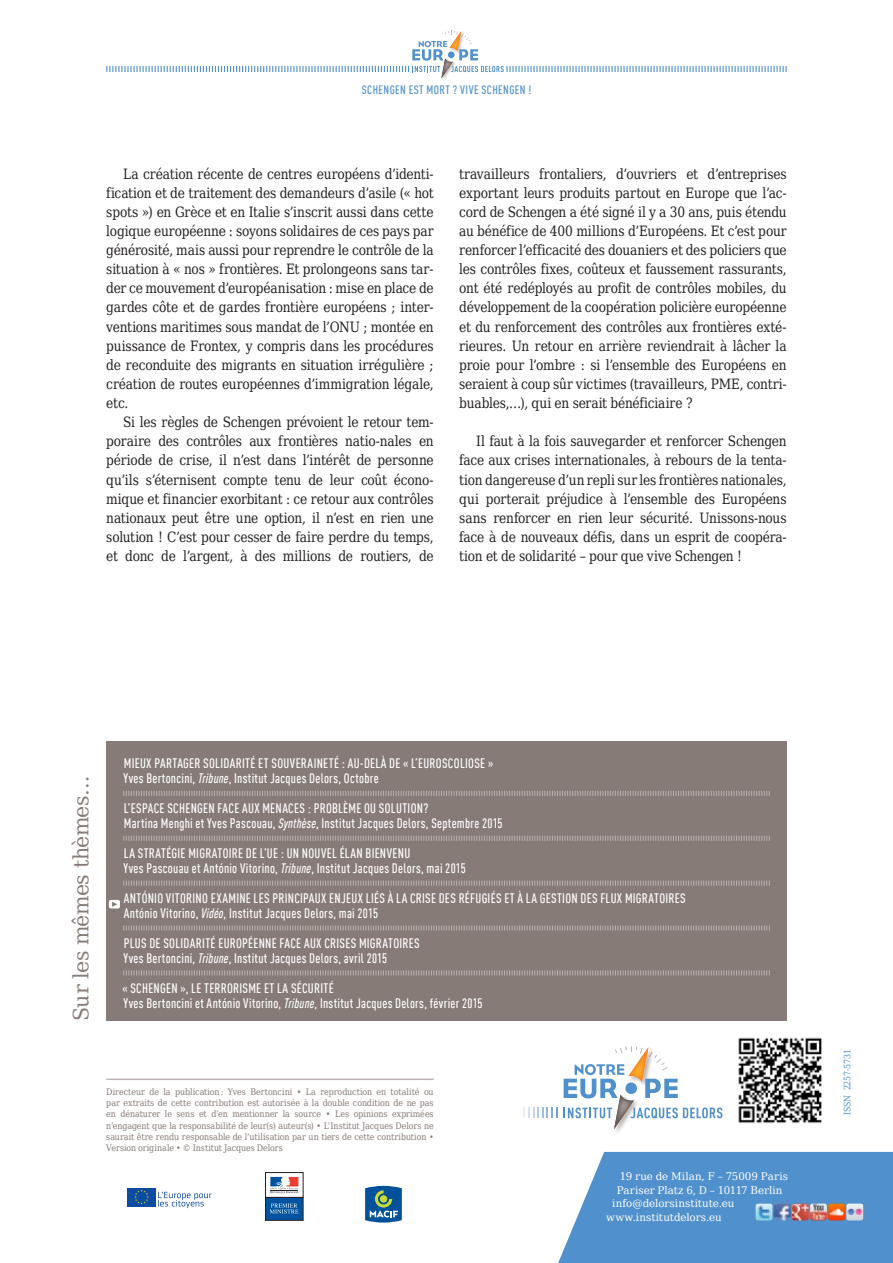
<style>
.page{position:relative;width:893px;height:1263px;background:#fff}
.page>*{position:absolute;margin:0;border:0;box-sizing:border-box;transform-origin:0 0}
.PP_Titre_0{font:21px "DejaVu Serif";letter-spacing:-.04em;color:#867b76}
.FR_TRI_Texte_courant{font:14.25px/19.2px "DejaVu Serif Condensed";letter-spacing:-.01em;color:#231f20;text-align:justify;scale:.95 1}
.SYN_SMT_titre{font:500 condensed 13.5px "DIN Offc Pro";letter-spacing:.02em;color:#fff}
.SYN_SMT_auteur{font:500 condensed 13.5px "DIN Offc Pro";letter-spacing:.025em;color:#fff}
.SYN_SMT_auteur_fin{font:500 condensed 13.5px "DIN Offc Pro";letter-spacing:.025em;color:#fff}
.FR_TRI_titre_courant{font:500 condensed 12px "DIN Offc Pro";color:#5090cc}
.t1{font:10.5px "DejaVu Serif";color:#fff}
.t2{font:9px/11.2px "DejaVu Serif Condensed";letter-spacing:-.005em;color:#867b76;text-align:justify}
.t3{font:9px "DejaVu Serif Condensed";letter-spacing:-.02em;color:#5090cc}
.s1{font-style:italic}
</style>
<div class="page">
<svg style="left:106px;top:31px;width:681px;height:47px"></svg>
<div style="left:106px;top:741px;width:681px;height:279px;background:#867b76"></div>
<svg style="left:123px;top:791px;width:647px;height:5px"></svg>
<svg style="left:123px;top:835px;width:647px;height:6px"></svg>
<svg style="left:123px;top:880px;width:647px;height:6px"></svg>
<svg style="left:123px;top:925px;width:647px;height:6px"></svg>
<svg style="left:123px;top:970px;width:647px;height:6px"></svg>
<svg style="left:109px;top:900px;width:11px;height:8px"></svg>
<svg style="left:558px;top:1152px;width:335px;height:111px;background:#5c98cf"></svg>
<hr style="left:106px;top:1078px;width:328px;height:2px;background:#bcb4b2">
<img style="left:614px;top:1129px;width:7px;height:4px">
<svg style="left:523px;top:1108px;width:35px;height:10px"></svg>
<svg style="left:564px;top:1046px;width:158px;height:83px"></svg>
<img style="left:774px;top:1203px;width:89px;height:17px">
<img style="left:756px;top:1203px;width:16px;height:17px">
<svg style="left:365px;top:1186px;width:37px;height:36px"></svg>
<div style="left:265px;top:1197px;width:38px;height:23px;background:#0153a0"></div>
<div style="left:265px;top:1197px;width:38px;height:23px;border:1px solid #231f20"></div>
<svg style="left:270px;top:1176px;width:29px;height:18px"></svg>
<div style="left:265px;top:1172px;width:38px;height:25px;border:1px solid #231f20"></div>
<svg style="left:270px;top:1177px;width:28px;height:16px"></svg>
<svg style="left:270px;top:1203px;width:29px;height:10px"></svg>
<div style="left:128px;top:1188px;width:28px;height:18px;background:#0d4da1"></div>
<svg style="left:134px;top:1190px;width:15px;height:14px"></svg>
<svg style="left:158px;top:1191px;width:54px;height:17px"></svg>
<img style="left:738px;top:1037px;width:84px;height:87px">
<p class="FR_TRI_titre_courant" style="left:362px;top:81px;width:12px">Schengen</p>
<p class="FR_TRI_titre_courant" style="left:409px;top:81px;width:24px">est mort</p>
<p class="FR_TRI_titre_courant" style="left:452px;top:81px;width:41px">? Vive Schengen</p>
<p class="FR_TRI_titre_courant" style="left:528px;top:81px;width:4px">!</p>
<p class="FR_TRI_Texte_courant" style="left:106px;top:163px;width:346px;text-indent:17px">La création récente de centres européens d’identi&shy;fication et de traitement des demandeurs d’asile (« hot spots ») en Grèce et en Italie s’inscrit aussi dans cette logique européenne : soyons solidaires de ces pays par générosité, mais aussi pour reprendre le contrôle de la situation à « nos » frontières. Et prolongeons sans tar&shy;der ce mouvement d’européanisation : mise en place de gardes côte et de gardes frontière européens ; inter&shy;ventions maritimes sous mandat de l’ONU ; montée en puissance de Frontex, y compris dans les procédures de reconduite des migrants en situation irrégulière ; création de routes européennes d’immigration légale, etc.</p>
<p class="FR_TRI_Texte_courant" style="left:106px;top:411px;width:346px;text-indent:17px">Si les règles de Schengen prévoient le retour tem&shy;poraire des contrôles aux frontières natio-nales en période de crise, il n’est dans l’intérêt de personne qu’ils s’éternisent compte tenu de leur coût écono&shy;mique et financier exorbitant : ce retour aux contrôles nationaux peut être une option, il n’est en rien une solution ! C’est pour cesser de faire perdre du temps, et donc de l’argent, à des millions de routiers, de</p>
<p class="FR_TRI_Texte_courant" style="left:459px;top:163px;width:346px">travailleurs frontaliers, d’ouvriers et d’entreprises exportant leurs produits partout en Europe que l’ac&shy;cord de Schengen a été signé il y a 30 ans, puis étendu au bénéfice de 400 millions d’Européens. Et c’est pour renforcer l’efficacité des douaniers et des policiers que les contrôles fixes, coûteux et faussement rassurants, ont été redéployés au profit de contrôles mobiles, du développement de la coopération policière européenne et du renforcement des contrôles aux frontières exté&shy;rieures. Un retour en arrière reviendrait à lâcher la proie pour l’ombre : si l’ensemble des Européens en seraient à coup sûr victimes (travailleurs, PME, contri&shy;buables,…), qui en serait bénéficiaire ?</p>
<p class="FR_TRI_Texte_courant" style="left:459px;top:430px;width:346px;text-indent:17px">Il faut à la fois sauvegarder et renforcer Schengen face aux crises internationales, à rebours de la tenta&shy;tion dangereuse d’un repli sur les frontières nationales, qui porterait préjudice à l’ensemble des Européens sans renforcer en rien leur sécurité. Unissons-nous face à de nouveaux défis, dans un esprit de coopéra&shy;tion et de solidarité – pour que vive Schengen !</p>
<p class="PP_Titre_0" style="left:63px;top:1020px;width:246px;rotate:-90deg">Sur les mêmes thèmes…</p>
<p class="SYN_SMT_titre" style="left:124px;top:754px;width:371px">MIEUX PARTAGER SOLIDARITÉ ET SOUVERAINETÉ : AU-DELÀ DE « L’EUROSCOLIOSE »</p>
<p class="SYN_SMT_auteur" style="left:124px;top:769px;width:257px">Yves Bertoncini, <span class="s1">Tribune</span>, Institut Jacques Delors, Octobre</p>
<p class="SYN_SMT_titre" style="left:124px;top:798px;width:306px">L’ESPACE SCHENGEN FACE AUX MENACES : PROBLÈME OU SOLUTION?</p>
<p class="SYN_SMT_auteur" style="left:124px;top:813px;width:380px">Martina Menghi et Yves Pascouau, <span class="s1">Synthèse</span>, Institut Jacques Delors, Septembre 2015</p>
<p class="SYN_SMT_titre" style="left:124px;top:843px;width:288px">LA STRATÉGIE MIGRATOIRE DE L’UE : UN NOUVEL ÉLAN BIENVENU</p>
<p class="SYN_SMT_auteur" style="left:124px;top:858px;width:344px">Yves Pascouau et António Vitorino, <span class="s1">Tribune</span>, Institut Jacques Delors, mai 2015</p>
<p class="SYN_SMT_titre" style="left:124px;top:888px;width:564px">ANTÓNIO VITORINO EXAMINE LES PRINCIPAUX ENJEUX LIÉS À LA CRISE DES RÉFUGIÉS ET À LA GESTION DES FLUX MIGRATOIRES</p>
<p class="SYN_SMT_auteur" style="left:124px;top:903px;width:256px">António Vitorino, <span class="s1">Vidéo</span>, Institut Jacques Delors, mai 2015</p>
<p class="SYN_SMT_titre" style="left:124px;top:933px;width:297px">PLUS DE SOLIDARITÉ EUROPÉENNE FACE AUX CRISES MIGRATOIRES</p>
<p class="SYN_SMT_auteur" style="left:124px;top:948px;width:265px">Yves Bertoncini, <span class="s1">Tribune</span>, Institut Jacques Delors, avril 2015</p>
<p class="SYN_SMT_titre" style="left:122px;top:978px;width:213px">« SCHENGEN », LE TERRORISME ET LA SÉCURITÉ</p>
<p class="SYN_SMT_auteur_fin" style="left:124px;top:993px;width:361px">Yves Bertoncini et António Vitorino, <span class="s1">Tribune</span>, Institut Jacques Delors, février 2015</p>
<p class="t2" style="left:106px;top:1085px;width:329px">Directeur de la publication : Yves Bertoncini • La reproduction en totalité ou par extraits de cette contribution est autorisée à la double condition de ne pas en dénaturer le sens et d’en mentionner la source • Les opinions exprimées n’engagent que la responsabilité de leur(s) auteur(s) • L’Institut Jacques Delors ne saurait être rendu responsable de l’utilisation par un tiers de cette contribution • Version originale • © Institut Jacques Delors</p>
<p class="t1" style="left:620px;top:1167px;width:170px">19 rue de Milan, F – 75009 Paris</p>
<p class="t1" style="left:617px;top:1180px;width:167px">Pariser Platz 6, D – 10117 Berlin</p>
<p class="t1" style="left:612px;top:1194px;width:124px">info@delorsinstitute.eu</p>
<p class="t1" style="left:606px;top:1207px;width:117px">www.institutdelors.eu</p>
<p class="t3" style="left:839px;top:1115px;width:68px;rotate:-90deg">ISSN 2257-5731</p>
</div>
